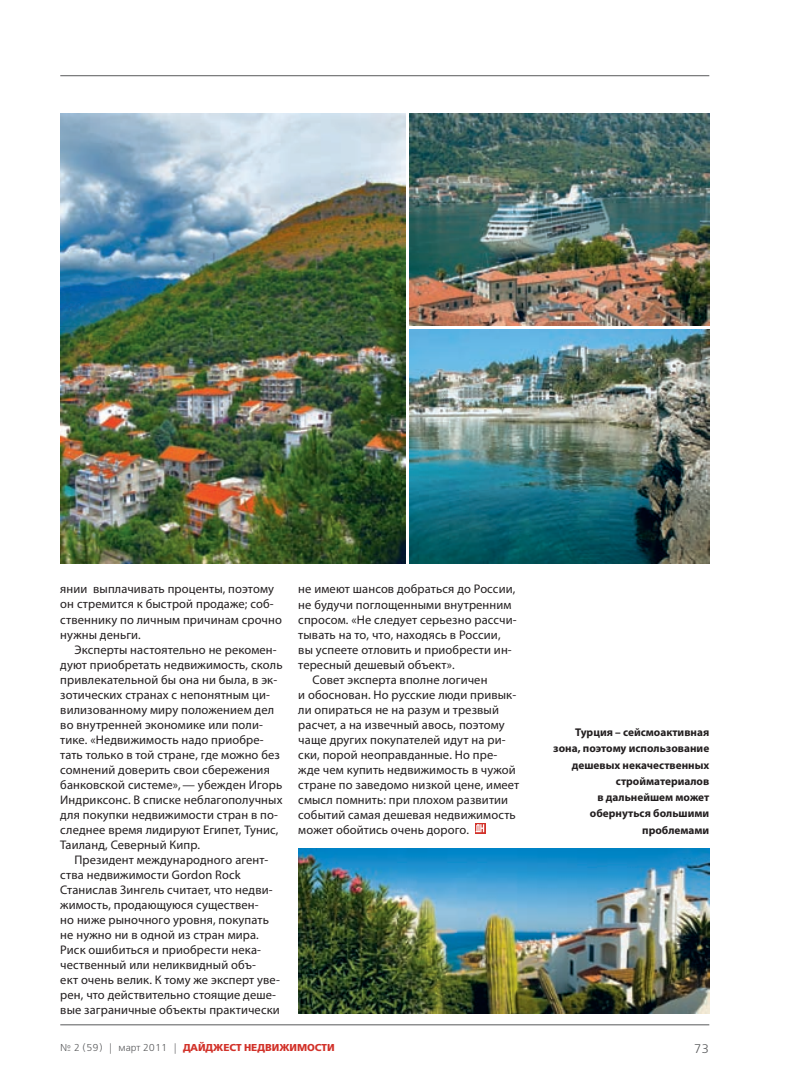
<style>
.page{position:relative;width:798px;height:1088px;background:#fff}
.page>*{position:absolute;margin:0;border:0;box-sizing:border-box;transform-origin:0 0}
.t1{font:12.5px "Myriad Pro";letter-spacing:.01em;color:#231f20}
.t2{font:12.5px "Free Set Light C";color:#57585a}
.t3{font:700 11.25px/16.2px "Myriad Pro";color:#231f20;text-align:right}
.t4{font:10px "Free Set Bold C";color:#d2322a}
.s1{font-family:"Free Set Light C";color:#57585a}
</style>
<div class="page">
<hr style="left:60px;top:1024px;width:649px;height:1px;background:#57585a">
<svg style="left:475px;top:823px;width:10px;height:10px"></svg>
<svg style="left:475px;top:824px;width:9px;height:8px"></svg>
<img style="left:409px;top:330px;width:300px;height:233px">
<hr style="left:60px;top:75px;width:649px;height:1px;background:#57585a">
<img style="left:298px;top:848px;width:411px;height:165px">
<img style="left:409px;top:113px;width:300px;height:212px">
<img style="left:60px;top:113px;width:345px;height:450px">
<p class="t1" style="left:60px;top:585px;width:215px">янии выплачивать проценты, поэтому</p>
<p class="t1" style="left:60px;top:600px;width:215px">он стремится к быстрой продаже; соб-</p>
<p class="t1" style="left:60px;top:615px;width:223px">ственнику по личным причинам срочно</p>
<p class="t1" style="left:60px;top:630px;width:82px">нужны деньги.</p>
<p class="t1" style="left:74px;top:645px;width:204px">Эксперты настоятельно не рекомен-</p>
<p class="t1" style="left:60px;top:660px;width:224px">дуют приобретать недвижимость, сколь</p>
<p class="t1" style="left:60px;top:675px;width:218px">привлекательной бы она ни была, в эк-</p>
<p class="t1" style="left:60px;top:690px;width:211px">зотических странах с непонятным ци-</p>
<p class="t1" style="left:60px;top:705px;width:215px">вилизованному миру положением дел</p>
<p class="t1" style="left:60px;top:720px;width:204px">во внутренней экономике или поли-</p>
<p class="t1" style="left:60px;top:735px;width:205px">тике. «Недвижимость надо приобре-</p>
<p class="t1" style="left:60px;top:750px;width:221px">тать только в той стране, где можно без</p>
<p class="t1" style="left:60px;top:765px;width:211px">сомнений доверить свои сбережения</p>
<p class="t1" style="left:60px;top:780px;width:223px">банковской системе», — убежден Игорь</p>
<p class="t1" style="left:60px;top:795px;width:223px">Индриксонс. В списке неблагополучных</p>
<p class="t1" style="left:60px;top:810px;width:219px">для покупки недвижимости стран в по-</p>
<p class="t1" style="left:60px;top:825px;width:219px">следнее время лидируют Египет, Тунис,</p>
<p class="t1" style="left:60px;top:840px;width:141px">Таиланд, Северный Кипр.</p>
<p class="t1" style="left:74px;top:855px;width:195px">Президент международного агент-</p>
<p class="t1" style="left:60px;top:870px;width:182px">ства недвижимости Gordon Rock</p>
<p class="t1" style="left:60px;top:885px;width:214px">Станислав Зингель считает, что недви-</p>
<p class="t1" style="left:60px;top:900px;width:200px">жимость, продающуюся существен-</p>
<p class="t1" style="left:60px;top:915px;width:210px">но ниже рыночного уровня, покупать</p>
<p class="t1" style="left:60px;top:930px;width:200px">не нужно ни в одной из стран мира.</p>
<p class="t1" style="left:60px;top:945px;width:202px">Риск ошибиться и приобрести нека-</p>
<p class="t1" style="left:60px;top:960px;width:197px">чественный или неликвидный объ-</p>
<p class="t1" style="left:60px;top:975px;width:221px">ект очень велик. К тому же эксперт уве-</p>
<p class="t1" style="left:60px;top:990px;width:217px">рен, что действительно стоящие деше-</p>
<p class="t1" style="left:60px;top:1005px;width:221px">вые заграничные объекты практически</p>
<p class="t1" style="left:298px;top:585px;width:218px">не имеют шансов добраться до России,</p>
<p class="t1" style="left:298px;top:600px;width:215px">не будучи поглощенными внутренним</p>
<p class="t1" style="left:298px;top:615px;width:220px">спросом. «Не следует серьезно рассчи-</p>
<p class="t1" style="left:298px;top:630px;width:204px">тывать на то, что, находясь в России,</p>
<p class="t1" style="left:298px;top:645px;width:215px">вы успеете отловить и приобрести ин-</p>
<p class="t1" style="left:298px;top:660px;width:158px">тересный дешевый объект».</p>
<p class="t1" style="left:312px;top:675px;width:176px">Совет эксперта вполне логичен</p>
<p class="t1" style="left:298px;top:690px;width:219px">и обоснован. Но русские люди привык-</p>
<p class="t1" style="left:298px;top:705px;width:202px">ли опираться не на разум и трезвый</p>
<p class="t1" style="left:298px;top:720px;width:208px">расчет, а на извечный авось, поэтому</p>
<p class="t1" style="left:298px;top:735px;width:209px">чаще других покупателей идут на ри-</p>
<p class="t1" style="left:298px;top:750px;width:200px">ски, порой неоправданные. Но пре-</p>
<p class="t1" style="left:298px;top:765px;width:219px">жде чем купить недвижимость в чужой</p>
<p class="t1" style="left:298px;top:780px;width:222px">стране по заведомо низкой цене, имеет</p>
<p class="t1" style="left:298px;top:795px;width:211px">смысл помнить: при плохом развитии</p>
<p class="t1" style="left:298px;top:810px;width:219px">событий самая дешевая недвижимость</p>
<p class="t1" style="left:298px;top:825px;width:172px">может обойтись очень дорого.</p>
<p class="t3" style="left:553px;top:725px;width:157px">Турция – сейсмоактивная зона, поэтому использование дешевых некачественных стройматериалов<br>в дальнейшем может обернуться большими проблемами</p>
<p class="t4" style="left:60px;top:1044px;width:276px"><span class="s1">№ 2 (59) | март 2011 |</span> ДАЙДЖЕСТ НЕДВИЖИМОСТИ</p>
<p class="t2" style="left:693px;top:1043px;width:17px">73</p>
</div>
